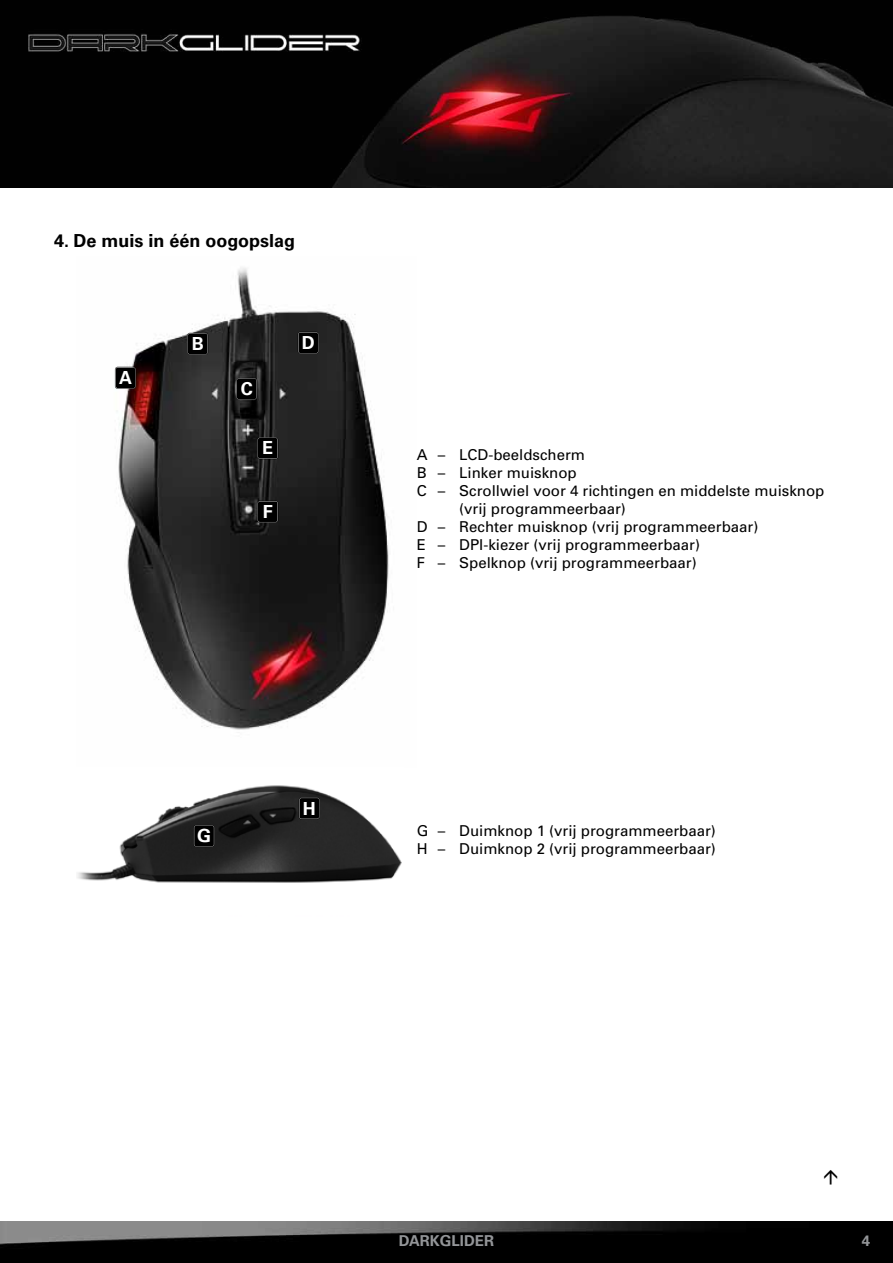
<style>
.page{position:relative;width:893px;height:1263px;background:#fff}
.page>*{position:absolute;margin:0;border:0;box-sizing:border-box;transform-origin:0 0}
.t1{font:700 18px "Univers";color:#000}
.t2{font:700 18px "Univers";color:#fff}
.t3{font:15px/18px "Univers";color:#000}
.t4{font:700 15px "Univers";color:#939598}
</style>
<div class="page">
<img style="left:0;top:1px;width:893px;height:187px">
<img style="left:0;top:1221px;width:893px;height:42px">
<img style="left:114px;top:268px;width:275px;height:462px">
<img style="left:77px;top:785px;width:325px;height:98px">
<svg style="left:115px;top:367px;width:21px;height:22px"></svg>
<svg style="left:187px;top:333px;width:21px;height:22px"></svg>
<svg style="left:236px;top:378px;width:21px;height:22px"></svg>
<svg style="left:298px;top:332px;width:21px;height:22px"></svg>
<svg style="left:257px;top:437px;width:21px;height:22px"></svg>
<svg style="left:257px;top:501px;width:21px;height:22px"></svg>
<svg style="left:193px;top:825px;width:22px;height:22px"></svg>
<svg style="left:299px;top:797px;width:21px;height:22px"></svg>
<p class="t1" style="left:54px;top:230px;width:243px">4. De muis in één oogopslag</p>
<p class="t2" style="left:119px;top:367px;width:14px">A</p>
<p class="t2" style="left:192px;top:333px;width:14px">B</p>
<p class="t2" style="left:241px;top:378px;width:14px">C</p>
<p class="t2" style="left:262px;top:437px;width:12px">E</p>
<p class="t2" style="left:263px;top:501px;width:12px">F</p>
<p class="t2" style="left:302px;top:332px;width:14px">D</p>
<p class="t2" style="left:197px;top:825px;width:16px">G</p>
<p class="t2" style="left:303px;top:798px;width:14px">H</p>
<p class="t3" style="left:417px;top:445px;width:170px">A – LCD-beeldscherm</p>
<p class="t3" style="left:417px;top:463px;width:162px">B – Linker muisknop</p>
<p class="t3" style="left:417px;top:481px;width:409px">C – Scrollwiel voor 4 richtingen en middelste muisknop</p>
<p class="t3" style="left:459px;top:499px;width:168px">(vrij programmeerbaar)</p>
<p class="t3" style="left:417px;top:517px;width:343px">D – Rechter muisknop (vrij programmeerbaar)</p>
<p class="t3" style="left:417px;top:535px;width:285px">E – DPI-kiezer (vrij programmeerbaar)</p>
<p class="t3" style="left:417px;top:553px;width:282px">F – Spelknop (vrij programmeerbaar)</p>
<p class="t3" style="left:417px;top:822px;width:301px">G – Duimknop 1 (vrij programmeerbaar)<br>H – Duimknop 2 (vrij programmeerbaar)</p>
<p class="t4" style="left:399px;top:1232px;width:97px">darkglider</p>
<p class="t4" style="left:862px;top:1232px;width:10px">4</p>
</div>
